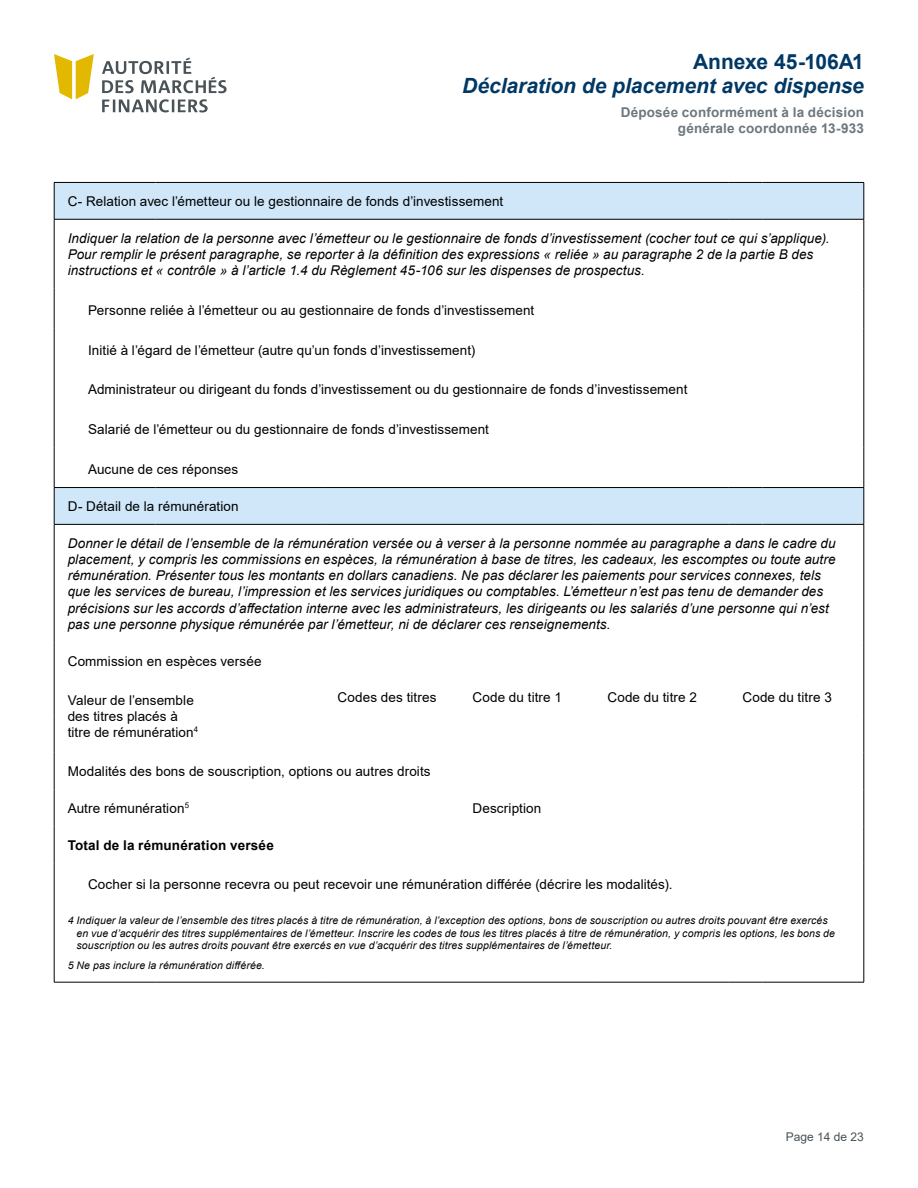
<style>
.page{position:relative;width:918px;height:1188px;background:#fff}
.page>*{position:absolute;margin:0;border:0;box-sizing:border-box;transform-origin:0 0}
.t1{font:italic 700 21px "Arial";letter-spacing:-.005em;color:#003865}
.t2{font:700 21px "Arial";letter-spacing:-.005em;color:#003865}
.P_gauche{font:italic 13.5px/16.2px "Arial";letter-spacing:.005em;color:#000}
.P_gauche-2{font:13.5px/16.2px "Arial";letter-spacing:.005em;color:#000}
.t3{font:700 13.5px/16.2px "Arial";letter-spacing:.015em;color:#6c777e;text-align:right}
.P_gauche-3{font:700 13.5px "Arial";letter-spacing:.015em;color:#000}
.t4{font:12px "Arial";color:#485257}
.P_gauche-4{font:italic 10.5px/12.6px "Arial";letter-spacing:.015em;color:#000}
</style>
<div class="page">
<svg style="left:54px;top:54px;width:40px;height:45px"></svg>
<svg style="left:102px;top:58px;width:125px;height:55px"></svg>
<svg style="left:55px;top:183px;width:809px;height:341px"></svg>
<hr style="left:864px;top:183px;width:1px;height:36px;background:#000">
<hr style="left:864px;top:679px;width:1px;height:37px;background:#000">
<hr style="left:864px;top:716px;width:1px;height:37px;background:#000">
<hr style="left:54px;top:183px;width:1px;height:36px;background:#000">
<hr style="left:54px;top:219px;width:101px;height:1px;background:#000">
<hr style="left:54px;top:219px;width:1px;height:69px;background:#000">
<hr style="left:155px;top:219px;width:169px;height:1px;background:#000">
<hr style="left:324px;top:219px;width:135px;height:1px;background:#000">
<hr style="left:459px;top:219px;width:135px;height:1px;background:#000">
<hr style="left:594px;top:219px;width:135px;height:1px;background:#000">
<hr style="left:729px;top:219px;width:34px;height:1px;background:#000">
<hr style="left:763px;top:219px;width:101px;height:1px;background:#000">
<hr style="left:864px;top:219px;width:1px;height:69px;background:#000">
<hr style="left:54px;top:488px;width:1px;height:36px;background:#000">
<hr style="left:864px;top:488px;width:1px;height:36px;background:#000">
<hr style="left:54px;top:288px;width:1px;height:40px;background:#000">
<hr style="left:864px;top:288px;width:1px;height:40px;background:#000">
<hr style="left:54px;top:328px;width:1px;height:40px;background:#000">
<hr style="left:864px;top:328px;width:1px;height:40px;background:#000">
<hr style="left:54px;top:368px;width:1px;height:40px;background:#000">
<hr style="left:864px;top:368px;width:1px;height:40px;background:#000">
<hr style="left:54px;top:408px;width:1px;height:40px;background:#000">
<hr style="left:864px;top:408px;width:1px;height:40px;background:#000">
<hr style="left:54px;top:448px;width:1px;height:39px;background:#000">
<hr style="left:864px;top:448px;width:1px;height:39px;background:#000">
<hr style="left:54px;top:487px;width:101px;height:1px;background:#000">
<hr style="left:155px;top:487px;width:169px;height:1px;background:#000">
<hr style="left:324px;top:487px;width:135px;height:1px;background:#000">
<hr style="left:459px;top:487px;width:135px;height:1px;background:#000">
<hr style="left:594px;top:487px;width:135px;height:1px;background:#000">
<hr style="left:729px;top:487px;width:34px;height:1px;background:#000">
<hr style="left:763px;top:487px;width:101px;height:1px;background:#000">
<hr style="left:54px;top:524px;width:101px;height:1px;background:#000">
<hr style="left:54px;top:525px;width:1px;height:117px;background:#000">
<hr style="left:155px;top:524px;width:169px;height:1px;background:#000">
<hr style="left:324px;top:524px;width:135px;height:1px;background:#000">
<hr style="left:459px;top:524px;width:135px;height:1px;background:#000">
<hr style="left:594px;top:524px;width:135px;height:1px;background:#000">
<hr style="left:729px;top:524px;width:34px;height:1px;background:#000">
<hr style="left:763px;top:524px;width:101px;height:1px;background:#000">
<hr style="left:864px;top:525px;width:1px;height:117px;background:#000">
<hr style="left:54px;top:642px;width:1px;height:37px;background:#000">
<hr style="left:864px;top:642px;width:1px;height:37px;background:#000">
<hr style="left:54px;top:679px;width:1px;height:37px;background:#000">
<hr style="left:54px;top:716px;width:1px;height:37px;background:#000">
<hr style="left:54px;top:753px;width:1px;height:37px;background:#000">
<hr style="left:864px;top:753px;width:1px;height:37px;background:#000">
<hr style="left:54px;top:790px;width:1px;height:36px;background:#000">
<hr style="left:864px;top:790px;width:1px;height:36px;background:#000">
<hr style="left:54px;top:826px;width:1px;height:37px;background:#000">
<hr style="left:864px;top:826px;width:1px;height:37px;background:#000">
<hr style="left:54px;top:863px;width:1px;height:40px;background:#000">
<hr style="left:864px;top:863px;width:1px;height:40px;background:#000">
<hr style="left:54px;top:903px;width:1px;height:79px;background:#000">
<hr style="left:864px;top:903px;width:1px;height:79px;background:#000">
<hr style="left:54px;top:982px;width:101px;height:1px;background:#000">
<hr style="left:155px;top:982px;width:169px;height:1px;background:#000">
<hr style="left:324px;top:982px;width:135px;height:1px;background:#000">
<hr style="left:459px;top:982px;width:135px;height:1px;background:#000">
<hr style="left:594px;top:982px;width:135px;height:1px;background:#000">
<hr style="left:729px;top:982px;width:34px;height:1px;background:#000">
<hr style="left:763px;top:982px;width:101px;height:1px;background:#000">
<hr style="left:54px;top:182px;width:101px;height:1px;background:#000">
<hr style="left:155px;top:182px;width:169px;height:1px;background:#000">
<hr style="left:324px;top:182px;width:135px;height:1px;background:#000">
<hr style="left:459px;top:182px;width:135px;height:1px;background:#000">
<hr style="left:594px;top:182px;width:135px;height:1px;background:#000">
<hr style="left:729px;top:182px;width:34px;height:1px;background:#000">
<hr style="left:763px;top:182px;width:101px;height:1px;background:#000">
<h1 class="t2" style="left:693px;top:47px;width:172px">Annexe 45-106A1</h1>
<h1 class="t1" style="left:462px;top:72px;width:403px">Déclaration de placement avec dispense</h1>
<p class="t3" style="left:621px;top:105px;width:245px">Déposée conformément à la décision générale coordonnée 13-933</p>
<p class="P_gauche-2" style="left:68px;top:193px;width:437px">C- Relation avec l’émetteur ou le gestionnaire de fonds d’investissement</p>
<p class="P_gauche" style="left:68px;top:230px;width:764px">Indiquer la relation de la personne avec l’émetteur ou le gestionnaire de fonds d’investissement (cocher tout ce qui s’applique).<br>Pour remplir le présent paragraphe, se reporter à la définition des expressions « reliée » au paragraphe 2 de la partie B des instructions et « contrôle » à l’article 1.4 du Règlement 45-106 sur les dispenses de prospectus.</p>
<p class="P_gauche-2" style="left:88px;top:302px;width:448px">Personne reliée à l’émetteur ou au gestionnaire de fonds d’investissement</p>
<p class="P_gauche-2" style="left:88px;top:342px;width:389px">Initié à l’égard de l’émetteur (autre qu’un fonds d’investissement)</p>
<p class="P_gauche-2" style="left:88px;top:382px;width:601px">Administrateur ou dirigeant du fonds d’investissement ou du gestionnaire de fonds d’investissement</p>
<p class="P_gauche-2" style="left:88px;top:421px;width:403px">Salarié de l’émetteur ou du gestionnaire de fonds d’investissement</p>
<p class="P_gauche-2" style="left:88px;top:461px;width:152px">Aucune de ces réponses</p>
<p class="P_gauche-2" style="left:68px;top:498px;width:173px">D- Détail de la rémunération</p>
<p class="P_gauche" style="left:68px;top:535px;width:769px">Donner le détail de l’ensemble de la rémunération versée ou à verser à la personne nommée au paragraphe a dans le cadre du placement, y compris les commissions en espèces, la rémunération à base de titres, les cadeaux, les escomptes ou toute autre rémunération. Présenter tous les montants en dollars canadiens. Ne pas déclarer les paiements pour services connexes, tels que les services de bureau, l’impression et les services juridiques ou comptables. L’émetteur n’est pas tenu de demander des précisions sur les accords d’affectation interne avec les administrateurs, les dirigeants ou les salariés d’une personne qui n’est pas une personne physique rémunérée par l’émetteur, ni de déclarer ces renseignements.</p>
<p class="P_gauche-2" style="left:68px;top:653px;width:195px">Commission en espèces versée</p>
<p class="P_gauche-2" style="left:68px;top:692px;width:132px">Valeur de l’ensemble des titres placés à titre de rémunération<sup>4</sup></p>
<p class="P_gauche-2" style="left:338px;top:689px;width:100px">Codes des titres</p>
<p class="P_gauche-2" style="left:472px;top:689px;width:91px">Code du titre 1</p>
<p class="P_gauche-2" style="left:607px;top:689px;width:91px">Code du titre 2</p>
<p class="P_gauche-2" style="left:742px;top:689px;width:91px">Code du titre 3</p>
<p class="P_gauche-2" style="left:68px;top:763px;width:365px">Modalités des bons de souscription, options ou autres droits</p>
<p class="P_gauche-2" style="left:68px;top:800px;width:123px">Autre rémunération<sup>5</sup></p>
<p class="P_gauche-2" style="left:472px;top:800px;width:70px">Description</p>
<p class="P_gauche-3" style="left:68px;top:835px;width:208px">Total de la rémunération versée</p>
<p class="P_gauche-2" style="left:88px;top:877px;width:586px">Cocher si la personne recevra ou peut recevoir une rémunération différée (décrire les modalités).</p>
<p class="P_gauche-4" style="left:76px;top:914px;width:760px;text-indent:-9px">4 Indiquer la valeur de l’ensemble des titres placés à titre de rémunération, à l’exception des options, bons de souscription ou autres droits pouvant être exercés en vue d’acquérir des titres supplémentaires de l’émetteur. Inscrire les codes de tous les titres placés à titre de rémunération, y compris les options, les bons de souscription ou les autres droits pouvant être exercés en vue d’acquérir des titres supplémentaires de l’émetteur.</p>
<p class="P_gauche-4" style="left:68px;top:959px;width:199px">5 Ne pas inclure la rémunération différée.</p>
<p class="t4" style="left:786px;top:1128px;width:80px">Page 14 de 23</p>
</div>
